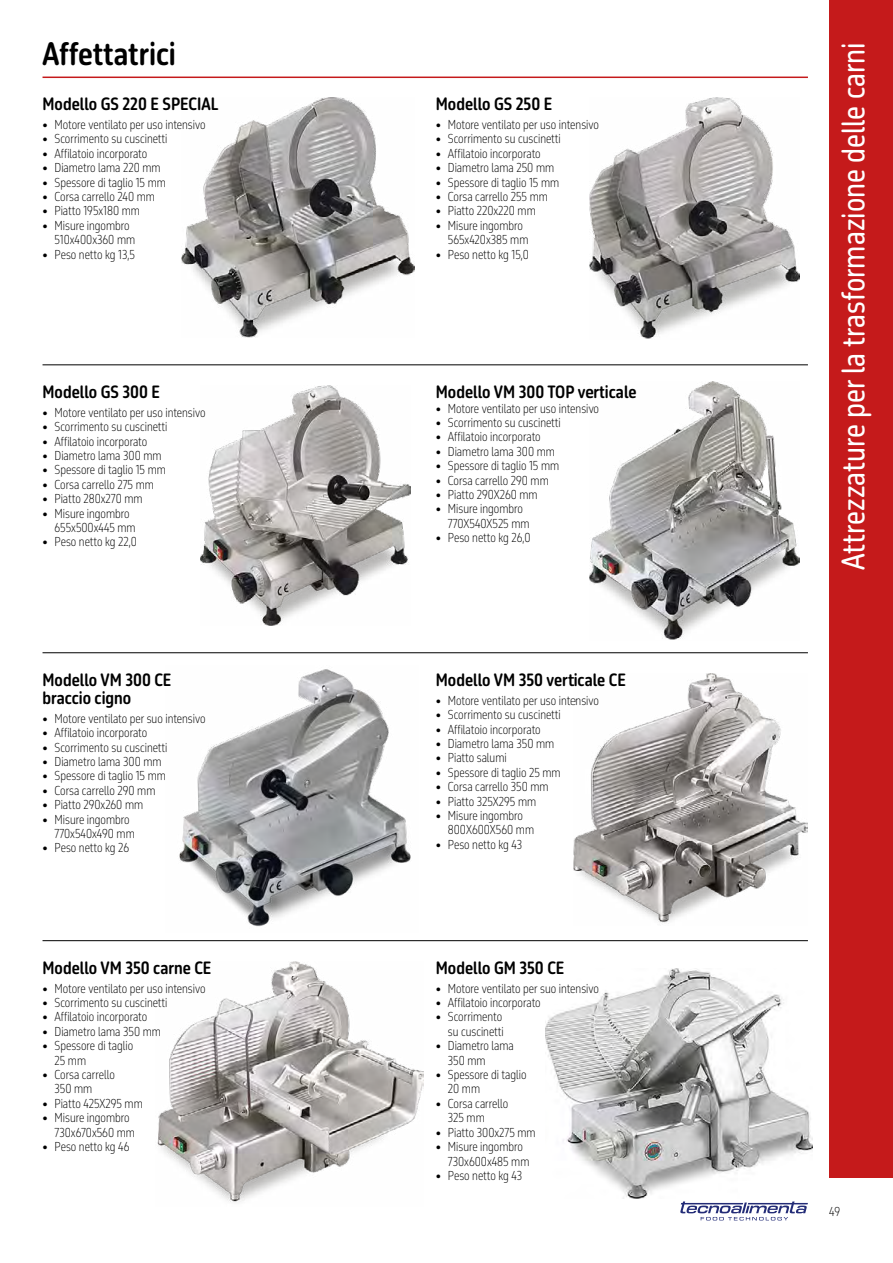
<style>
.page{position:relative;width:893px;height:1263px;background:#fff}
.page>*{position:absolute;margin:0;border:0;box-sizing:border-box;transform-origin:0 0}
.t1{font:30px "October Condensed DL";color:#fff}
.t2{font:700 30px "October Condensed DL";color:#000}
.t3{font:700 16.5px/18px "October Condensed DL";color:#000}
.t4{font:200 12px/14.4px "October Condensed DL";color:#000}
</style>
<div class="page">
<svg style="left:680px;top:1201px;width:128px;height:19px"></svg>
<div style="left:829px;top:0;width:64px;height:1178px;background:#c51a1b"></div>
<hr style="left:43px;top:77px;width:765px;height:1px;background:#c51a1b">
<img style="left:546px;top:969px;width:266px;height:229px">
<hr style="left:43px;top:364px;width:765px;height:1px;background:#000">
<hr style="left:43px;top:652px;width:765px;height:1px;background:#000">
<hr style="left:43px;top:940px;width:765px;height:1px;background:#000">
<img style="left:181px;top:98px;width:234px;height:239px">
<img style="left:589px;top:98px;width:210px;height:241px">
<img style="left:200px;top:386px;width:210px;height:239px">
<img style="left:589px;top:381px;width:210px;height:259px">
<img style="left:573px;top:674px;width:235px;height:249px">
<img style="left:157px;top:961px;width:266px;height:241px">
<img style="left:179px;top:669px;width:232px;height:258px">
<h1 class="t2" style="left:43px;top:35px;width:135px">Affettatrici</h1>
<h2 class="t3" style="left:43px;top:95px;width:177px">Modello GS 220 E SPECIAL</h2>
<p class="t4" style="left:43px;top:117px;width:165px">• Motore ventilato per uso intensivo</p>
<p class="t4" style="left:43px;top:132px;width:127px">• Scorrimento su cuscinetti</p>
<p class="t4" style="left:43px;top:146px;width:106px">• Affilatoio incorporato</p>
<p class="t4" style="left:43px;top:160px;width:120px">• Diametro lama 220 mm</p>
<p class="t4" style="left:43px;top:175px;width:125px">• Spessore di taglio 15 mm</p>
<p class="t4" style="left:43px;top:189px;width:114px">• Corsa carrello 240 mm</p>
<p class="t4" style="left:43px;top:204px;width:99px">• Piatto 195x180 mm</p>
<p class="t4" style="left:55px;top:218px;width:82px;text-indent:-12px">• Misure ingombro<br>510x400x360 mm</p>
<p class="t4" style="left:43px;top:247px;width:94px">• Peso netto kg 13,5</p>
<h2 class="t3" style="left:43px;top:383px;width:119px">Modello GS 300 E</h2>
<p class="t4" style="left:43px;top:405px;width:165px">• Motore ventilato per uso intensivo</p>
<p class="t4" style="left:43px;top:420px;width:127px">• Scorrimento su cuscinetti</p>
<p class="t4" style="left:43px;top:434px;width:106px">• Affilatoio incorporato</p>
<p class="t4" style="left:43px;top:448px;width:121px">• Diametro lama 300 mm</p>
<p class="t4" style="left:43px;top:463px;width:125px">• Spessore di taglio 15 mm</p>
<p class="t4" style="left:43px;top:477px;width:113px">• Corsa carrello 275 mm</p>
<p class="t4" style="left:43px;top:492px;width:102px">• Piatto 280x270 mm</p>
<p class="t4" style="left:55px;top:506px;width:83px;text-indent:-12px">• Misure ingombro<br>655x500x445 mm</p>
<p class="t4" style="left:43px;top:535px;width:96px">• Peso netto kg 22,0</p>
<h2 class="t3" style="left:43px;top:671px;width:130px">Modello VM 300 CE braccio cigno</h2>
<p class="t4" style="left:43px;top:711px;width:165px">• Motore ventilato per suo intensivo</p>
<p class="t4" style="left:43px;top:725px;width:106px">• Affilatoio incorporato</p>
<p class="t4" style="left:43px;top:740px;width:127px">• Scorrimento su cuscinetti</p>
<p class="t4" style="left:43px;top:754px;width:121px">• Diametro lama 300 mm</p>
<p class="t4" style="left:43px;top:769px;width:125px">• Spessore di taglio 15 mm</p>
<p class="t4" style="left:43px;top:783px;width:114px">• Corsa carrello 290 mm</p>
<p class="t4" style="left:43px;top:797px;width:102px">• Piatto 290x260 mm</p>
<p class="t4" style="left:55px;top:812px;width:82px;text-indent:-12px">• Misure ingombro<br>770x540x490 mm</p>
<p class="t4" style="left:43px;top:841px;width:88px">• Peso netto kg 26</p>
<h2 class="t3" style="left:43px;top:959px;width:170px">Modello VM 350 carne CE</h2>
<p class="t4" style="left:43px;top:981px;width:165px">• Motore ventilato per uso intensivo</p>
<p class="t4" style="left:43px;top:995px;width:127px">• Scorrimento su cuscinetti</p>
<p class="t4" style="left:43px;top:1010px;width:106px">• Affilatoio incorporato</p>
<p class="t4" style="left:43px;top:1024px;width:120px">• Diametro lama 350 mm</p>
<p class="t4" style="left:55px;top:1039px;width:80px;text-indent:-12px">• Spessore di taglio<br>25 mm</p>
<p class="t4" style="left:55px;top:1067px;width:62px;text-indent:-12px">• Corsa carrello<br>350 mm</p>
<p class="t4" style="left:43px;top:1096px;width:102px">• Piatto 425X295 mm</p>
<p class="t4" style="left:55px;top:1111px;width:82px;text-indent:-12px">• Misure ingombro<br>730x670x560 mm</p>
<p class="t4" style="left:43px;top:1139px;width:88px">• Peso netto kg 46</p>
<h2 class="t3" style="left:436px;top:95px;width:118px">Modello GS 250 E</h2>
<p class="t4" style="left:436px;top:117px;width:165px">• Motore ventilato per uso intensivo</p>
<p class="t4" style="left:436px;top:132px;width:127px">• Scorrimento su cuscinetti</p>
<p class="t4" style="left:436px;top:146px;width:106px">• Affilatoio incorporato</p>
<p class="t4" style="left:436px;top:160px;width:120px">• Diametro lama 250 mm</p>
<p class="t4" style="left:436px;top:175px;width:125px">• Spessore di taglio 15 mm</p>
<p class="t4" style="left:436px;top:189px;width:114px">• Corsa carrello 255 mm</p>
<p class="t4" style="left:436px;top:204px;width:101px">• Piatto 220x220 mm</p>
<p class="t4" style="left:448px;top:218px;width:82px;text-indent:-12px">• Misure ingombro<br>565x420x385 mm</p>
<p class="t4" style="left:436px;top:247px;width:95px">• Peso netto kg 15,0</p>
<h2 class="t3" style="left:436px;top:383px;width:202px">Modello VM 300 TOP verticale</h2>
<p class="t4" style="left:436px;top:401px;width:165px">• Motore ventilato per uso intensivo</p>
<p class="t4" style="left:436px;top:415px;width:127px">• Scorrimento su cuscinetti</p>
<p class="t4" style="left:436px;top:430px;width:106px">• Affilatoio incorporato</p>
<p class="t4" style="left:436px;top:444px;width:121px">• Diametro lama 300 mm</p>
<p class="t4" style="left:436px;top:458px;width:125px">• Spessore di taglio 15 mm</p>
<p class="t4" style="left:436px;top:473px;width:114px">• Corsa carrello 290 mm</p>
<p class="t4" style="left:436px;top:487px;width:103px">• Piatto 290X260 mm</p>
<p class="t4" style="left:448px;top:502px;width:83px;text-indent:-12px">• Misure ingombro<br>770X540X525 mm</p>
<p class="t4" style="left:436px;top:530px;width:96px">• Peso netto kg 26,0</p>
<h2 class="t3" style="left:436px;top:671px;width:192px">Modello VM 350 verticale CE</h2>
<p class="t4" style="left:436px;top:693px;width:165px">• Motore ventilato per uso intensivo</p>
<p class="t4" style="left:436px;top:707px;width:127px">• Scorrimento su cuscinetti</p>
<p class="t4" style="left:436px;top:722px;width:106px">• Affilatoio incorporato</p>
<p class="t4" style="left:436px;top:736px;width:120px">• Diametro lama 350 mm</p>
<p class="t4" style="left:436px;top:751px;width:72px">• Piatto salumi</p>
<p class="t4" style="left:436px;top:765px;width:126px">• Spessore di taglio 25 mm</p>
<p class="t4" style="left:436px;top:779px;width:114px">• Corsa carrello 350 mm</p>
<p class="t4" style="left:436px;top:794px;width:102px">• Piatto 325X295 mm</p>
<p class="t4" style="left:448px;top:808px;width:88px;text-indent:-12px">• Misure ingombro<br>800X600X560 mm</p>
<p class="t4" style="left:436px;top:837px;width:88px">• Peso netto kg 43</p>
<h2 class="t3" style="left:436px;top:959px;width:130px">Modello GM 350 CE</h2>
<p class="t4" style="left:436px;top:981px;width:165px">• Motore ventilato per suo intensivo</p>
<p class="t4" style="left:436px;top:995px;width:106px">• Affilatoio incorporato</p>
<p class="t4" style="left:436px;top:1010px;width:69px;text-align:right">• Scorrimento su cuscinetti</p>
<p class="t4" style="left:448px;top:1039px;width:68px;text-indent:-12px">• Diametro lama<br>350 mm</p>
<p class="t4" style="left:448px;top:1067px;width:80px;text-indent:-12px">• Spessore di taglio<br>20 mm</p>
<p class="t4" style="left:448px;top:1096px;width:62px;text-indent:-12px">• Corsa carrello<br>325 mm</p>
<p class="t4" style="left:436px;top:1125px;width:101px">• Piatto 300x275 mm</p>
<p class="t4" style="left:448px;top:1139px;width:83px;text-indent:-12px">• Misure ingombro<br>730x600x485 mm</p>
<p class="t4" style="left:436px;top:1168px;width:88px">• Peso netto kg 43</p>
<h1 class="t1" style="left:834px;top:570px;width:529px;rotate:-90deg">Attrezzature per la trasformazione delle carni</h1>
<p class="t4" style="left:829px;top:1204px;width:12px">49</p>
</div>
